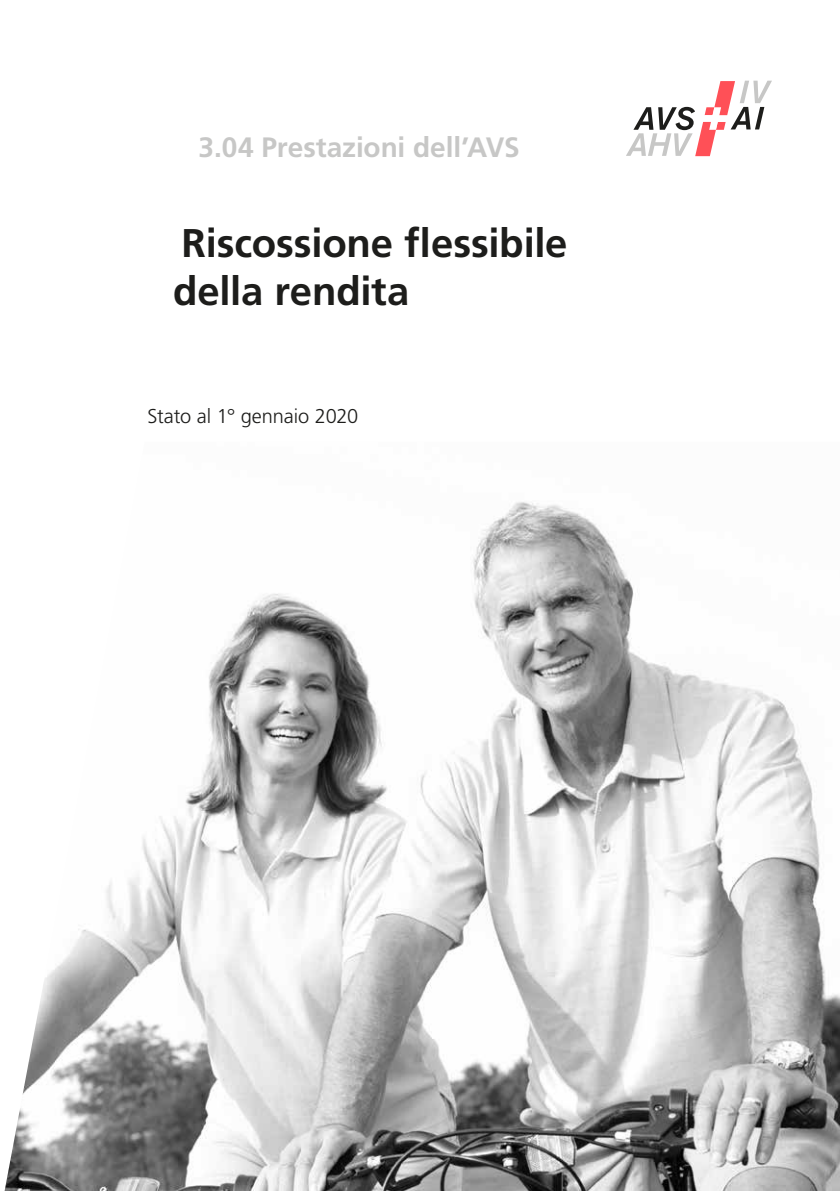
<style>
.page{position:relative;width:840px;height:1191px;background:#fff}
.page>*{position:absolute;margin:0;border:0;box-sizing:border-box;transform-origin:0 0}
.MB_Titel{font:700 40px "Frutiger LT Std";letter-spacing:-.005em;color:#1d1d1b}
.MB_Gruppe_Titelseite{font:700 28px "Frutiger LT Std";letter-spacing:-.005em;color:#c7c7c6}
.Grundtext{font:300 20px "Frutiger LT Std";letter-spacing:-.005em;color:#1d1d1b}
</style>
<div class="page">
<svg style="left:626px;top:81px;width:145px;height:75px"></svg>
<img style="left:4px;top:502px;width:835px;height:689px">
<p class="MB_Gruppe_Titelseite" style="left:198px;top:131px;width:322px">3.04 Prestazioni dell’AVS</p>
<p class="MB_Titel" style="left:181px;top:219px;width:387px">Riscossione flessibile</p>
<p class="MB_Titel" style="left:173px;top:267px;width:237px">della rendita</p>
<p class="Grundtext" style="left:147px;top:405px;width:212px">Stato al 1° gennaio 2020</p>
</div>
